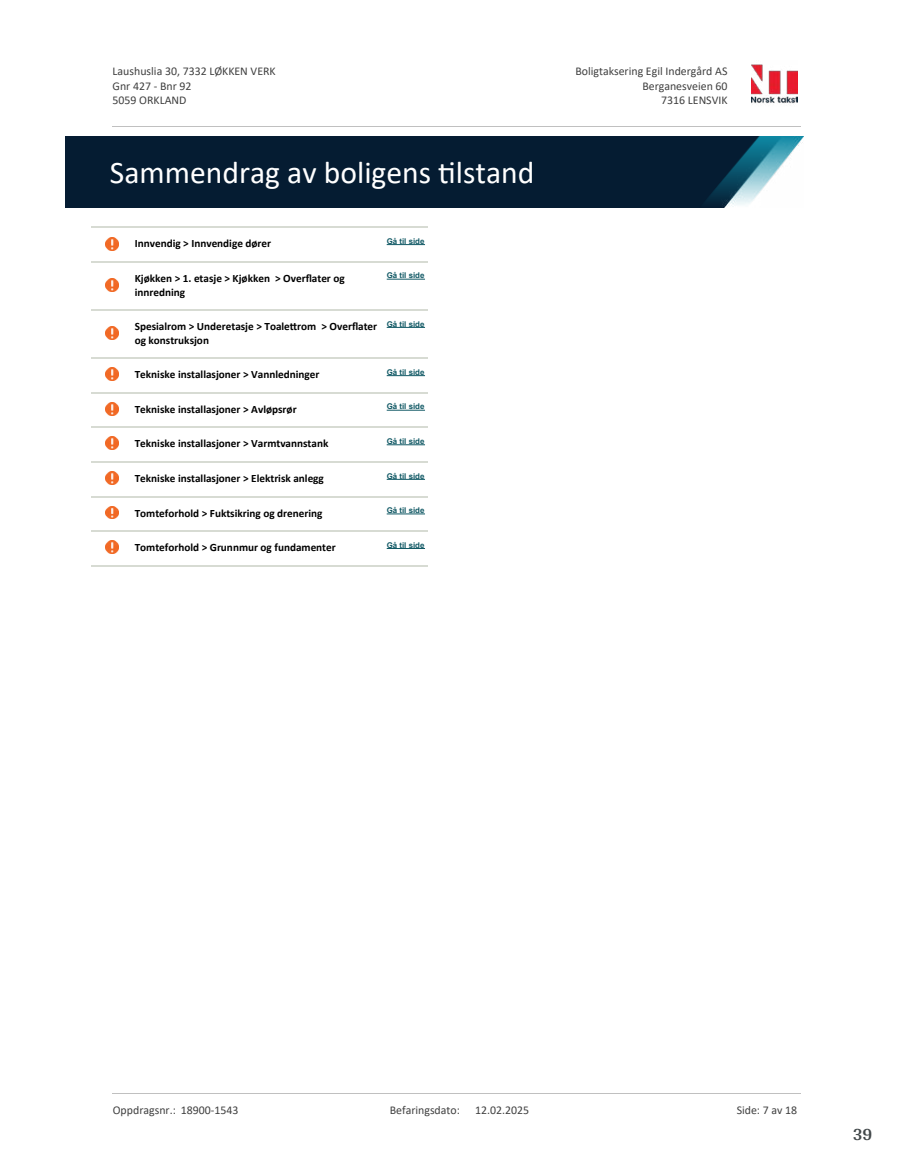
<style>
.page{position:relative;width:915px;height:1172px;background:#fff}
.page>*{position:absolute;margin:0;border:0;box-sizing:border-box;transform-origin:0 0}
.t1{font:31.65px "Calibri";color:#fff}
.t2{font:700 18px "Arya";color:#414749}
.t3{font:11.85px/14.5px "Calibri";color:#404040}
.t4{font:700 11.25px/13.6px "Calibri";color:#000}
.t5{font:700 7.95px "Arial";color:#115965}
</style>
<div class="page">
<hr style="left:91px;top:227px;width:41px;height:1px;background:#d7dbd3">
<hr style="left:132px;top:227px;width:62px;height:1px;background:#d7dbd3">
<hr style="left:194px;top:227px;width:66px;height:1px;background:#d7dbd3">
<hr style="left:260px;top:227px;width:124px;height:1px;background:#d7dbd3">
<hr style="left:384px;top:227px;width:43px;height:1px;background:#d7dbd3">
<svg style="left:106px;top:237px;width:12px;height:13px"></svg>
<hr style="left:386px;top:244px;width:39px;height:1px;background:#115965">
<hr style="left:91px;top:261px;width:41px;height:1px;background:#d7dbd3">
<hr style="left:132px;top:261px;width:62px;height:1px;background:#d7dbd3">
<hr style="left:194px;top:261px;width:66px;height:1px;background:#d7dbd3">
<hr style="left:260px;top:261px;width:124px;height:1px;background:#d7dbd3">
<hr style="left:384px;top:261px;width:43px;height:1px;background:#d7dbd3">
<svg style="left:106px;top:279px;width:12px;height:13px"></svg>
<hr style="left:386px;top:279px;width:39px;height:1px;background:#115965">
<hr style="left:91px;top:309px;width:41px;height:2px;background:#d7dbd3">
<hr style="left:132px;top:309px;width:62px;height:2px;background:#d7dbd3">
<hr style="left:194px;top:309px;width:66px;height:2px;background:#d7dbd3">
<hr style="left:260px;top:309px;width:124px;height:2px;background:#d7dbd3">
<hr style="left:384px;top:309px;width:43px;height:2px;background:#d7dbd3">
<svg style="left:106px;top:326px;width:12px;height:13px"></svg>
<hr style="left:386px;top:327px;width:39px;height:1px;background:#115965">
<hr style="left:91px;top:358px;width:41px;height:1px;background:#d7dbd3">
<hr style="left:132px;top:358px;width:62px;height:1px;background:#d7dbd3">
<hr style="left:194px;top:358px;width:66px;height:1px;background:#d7dbd3">
<hr style="left:260px;top:358px;width:124px;height:1px;background:#d7dbd3">
<hr style="left:384px;top:358px;width:43px;height:1px;background:#d7dbd3">
<svg style="left:106px;top:368px;width:12px;height:13px"></svg>
<hr style="left:386px;top:375px;width:39px;height:1px;background:#115965">
<hr style="left:91px;top:392px;width:41px;height:1px;background:#d7dbd3">
<hr style="left:132px;top:392px;width:62px;height:1px;background:#d7dbd3">
<hr style="left:194px;top:392px;width:66px;height:1px;background:#d7dbd3">
<hr style="left:260px;top:392px;width:124px;height:1px;background:#d7dbd3">
<hr style="left:384px;top:392px;width:43px;height:1px;background:#d7dbd3">
<svg style="left:106px;top:402px;width:12px;height:13px"></svg>
<hr style="left:386px;top:410px;width:39px;height:1px;background:#115965">
<hr style="left:91px;top:427px;width:41px;height:1px;background:#d7dbd3">
<hr style="left:132px;top:427px;width:62px;height:1px;background:#d7dbd3">
<hr style="left:194px;top:427px;width:66px;height:1px;background:#d7dbd3">
<hr style="left:260px;top:427px;width:124px;height:1px;background:#d7dbd3">
<hr style="left:384px;top:427px;width:43px;height:1px;background:#d7dbd3">
<svg style="left:106px;top:437px;width:12px;height:13px"></svg>
<hr style="left:386px;top:444px;width:39px;height:1px;background:#115965">
<hr style="left:91px;top:461px;width:41px;height:2px;background:#d7dbd3">
<hr style="left:132px;top:461px;width:62px;height:2px;background:#d7dbd3">
<hr style="left:194px;top:461px;width:66px;height:2px;background:#d7dbd3">
<hr style="left:260px;top:461px;width:124px;height:2px;background:#d7dbd3">
<hr style="left:384px;top:461px;width:43px;height:2px;background:#d7dbd3">
<svg style="left:106px;top:471px;width:12px;height:13px"></svg>
<hr style="left:386px;top:479px;width:39px;height:1px;background:#115965">
<hr style="left:91px;top:496px;width:41px;height:1px;background:#d7dbd3">
<hr style="left:132px;top:496px;width:62px;height:1px;background:#d7dbd3">
<hr style="left:194px;top:496px;width:66px;height:1px;background:#d7dbd3">
<hr style="left:260px;top:496px;width:124px;height:1px;background:#d7dbd3">
<hr style="left:384px;top:496px;width:43px;height:1px;background:#d7dbd3">
<svg style="left:106px;top:506px;width:12px;height:13px"></svg>
<hr style="left:386px;top:513px;width:39px;height:1px;background:#115965">
<hr style="left:91px;top:530px;width:41px;height:2px;background:#d7dbd3">
<hr style="left:132px;top:530px;width:62px;height:2px;background:#d7dbd3">
<hr style="left:194px;top:530px;width:66px;height:2px;background:#d7dbd3">
<hr style="left:260px;top:530px;width:124px;height:2px;background:#d7dbd3">
<hr style="left:384px;top:530px;width:43px;height:2px;background:#d7dbd3">
<svg style="left:106px;top:541px;width:12px;height:12px"></svg>
<hr style="left:386px;top:548px;width:39px;height:1px;background:#115965">
<hr style="left:91px;top:565px;width:41px;height:1px;background:#d7dbd3">
<hr style="left:132px;top:565px;width:62px;height:1px;background:#d7dbd3">
<hr style="left:194px;top:565px;width:66px;height:1px;background:#d7dbd3">
<hr style="left:260px;top:565px;width:124px;height:1px;background:#d7dbd3">
<hr style="left:384px;top:565px;width:43px;height:1px;background:#d7dbd3">
<img style="left:751px;top:64px;width:46px;height:40px">
<hr style="left:113px;top:127px;width:687px;height:1px;background:#c0c0c0">
<img style="left:65px;top:137px;width:738px;height:71px">
<hr style="left:113px;top:1093px;width:687px;height:1px;background:#c0c0c0">
<p class="t3" style="left:113px;top:64px;width:165px">Laushuslia 30, 7332 LØKKEN VERK<br>Gnr 427 - Bnr 92<br>5059 ORKLAND</p>
<p class="t3" style="left:575px;top:64px;width:153px">Boligtaksering Egil Indergård AS</p>
<p class="t3" style="left:642px;top:78px;width:87px">Berganesveien 60</p>
<p class="t3" style="left:661px;top:93px;width:68px">7316 LENSVIK</p>
<h1 class="t1" style="left:110px;top:150px;width:426px">Sammendrag av boligens 琀椀lstand</h1>
<p class="t4" style="left:135px;top:237px;width:138px">Innvendig &gt; Innvendige dører</p>
<p class="t5" style="left:386px;top:235px;width:39px">Gå til side</p>
<p class="t4" style="left:135px;top:271px;width:211px">Kjøkken &gt; 1. etasje &gt; Kjøkken &gt; Over昀氀ater og innredning</p>
<p class="t5" style="left:386px;top:270px;width:39px">Gå til side</p>
<p class="t4" style="left:135px;top:319px;width:244px">Spesialrom &gt; Underetasje &gt; Toale琀琀rom &gt; Over昀氀ater og konstruksjon</p>
<p class="t5" style="left:386px;top:318px;width:39px">Gå til side</p>
<p class="t4" style="left:135px;top:368px;width:186px">Tekniske installasjoner &gt; Vannledninger</p>
<p class="t5" style="left:386px;top:366px;width:39px">Gå til side</p>
<p class="t4" style="left:135px;top:402px;width:163px">Tekniske installasjoner &gt; Avløpsrør</p>
<p class="t5" style="left:386px;top:401px;width:39px">Gå til side</p>
<p class="t4" style="left:135px;top:437px;width:195px">Tekniske installasjoner &gt; Varmtvannstank</p>
<p class="t5" style="left:386px;top:435px;width:39px">Gå til side</p>
<p class="t4" style="left:135px;top:471px;width:191px">Tekniske installasjoner &gt; Elektrisk anlegg</p>
<p class="t5" style="left:386px;top:470px;width:39px">Gå til side</p>
<p class="t4" style="left:135px;top:506px;width:189px">Tomteforhold &gt; Fuktsikring og drenering</p>
<p class="t5" style="left:386px;top:505px;width:39px">Gå til side</p>
<p class="t4" style="left:135px;top:540px;width:202px">Tomteforhold &gt; Grunnmur og fundamenter</p>
<p class="t5" style="left:386px;top:539px;width:39px">Gå til side</p>
<p class="t3" style="left:113px;top:1102px;width:127px">Oppdragsnr.: 18900-1543</p>
<p class="t3" style="left:389px;top:1102px;width:72px">Befaringsdato:</p>
<p class="t3" style="left:475px;top:1102px;width:55px">12.02.2025</p>
<p class="t3" style="left:736px;top:1102px;width:62px">Side: 7 av 18</p>
<h2 class="t2" style="left:852px;top:1123px;width:21px">39</h2>
</div>
